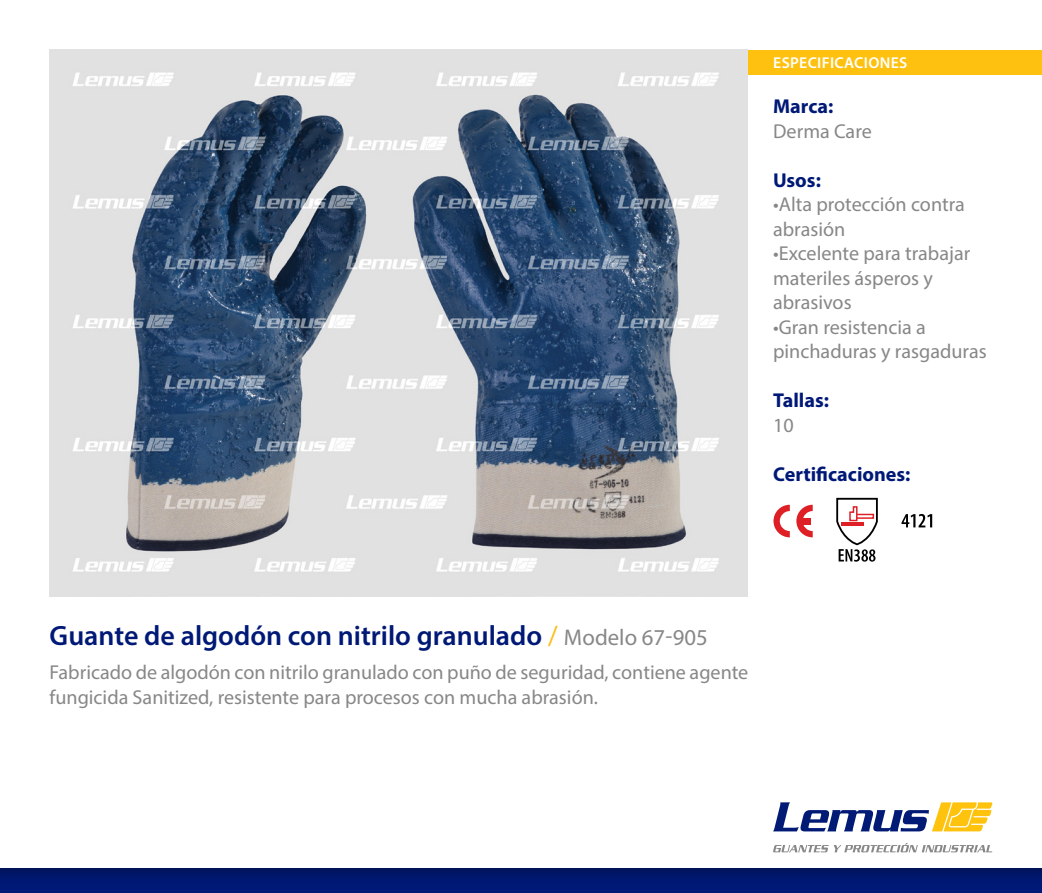
<style>
.page{position:relative;width:1042px;height:893px;background:#fff}
.page>*{position:absolute;margin:0;border:0;box-sizing:border-box;transform-origin:0 0}
.t1{font:600 28px "Myriad Pro";color:#001976}
.t2{font:20.12px/24.5px "Myriad Pro";color:#878787}
.t3{font:700 20.12px "Myriad Pro";color:#001976}
.t4{font:600 15.75px "Myriad Pro";letter-spacing:.02em;color:#fff}
.s1{font-weight:400;color:#fabe19}
.s2{font-weight:400;font-size:22.75px;color:#878787}
</style>
<div class="page">
<img style="left:50px;top:50px;width:697px;height:546px">
<img style="left:0;top:868px;width:1042px;height:25px">
<div style="left:748px;top:50px;width:294px;height:24px;background:#ffc10f"></div>
<svg style="left:773px;top:802px;width:219px;height:29px"></svg>
<svg style="left:773px;top:843px;width:219px;height:9px"></svg>
<svg style="left:773px;top:505px;width:17px;height:32px"></svg>
<svg style="left:796px;top:505px;width:17px;height:32px"></svg>
<div style="left:800px;top:518px;width:11px;height:6px;background:#de1f26"></div>
<svg style="left:836px;top:497px;width:42px;height:65px"></svg>
<svg style="left:901px;top:514px;width:31px;height:13px"></svg>
<p class="t4" style="left:773px;top:53px;width:136px">ESPECIFICACIONES</p>
<p class="t3" style="left:773px;top:93px;width:62px">Marca:</p>
<p class="t2" style="left:773px;top:118px;width:100px">Derma Care</p>
<p class="t3" style="left:773px;top:167px;width:49px">Usos:</p>
<p class="t2" style="left:773px;top:192px;width:193px">•Alta protección contra abrasión</p>
<p class="t2" style="left:773px;top:241px;width:199px">•Excelente para trabajar materiles ásperos y abrasivos</p>
<p class="t2" style="left:773px;top:314px;width:215px">•Gran resistencia a pinchaduras y rasgaduras</p>
<p class="t3" style="left:773px;top:387px;width:57px">Tallas:</p>
<p class="t2" style="left:773px;top:412px;width:22px">10</p>
<p class="t3" style="left:773px;top:461px;width:139px">Certificaciones:</p>
<h1 class="t1" style="left:50px;top:617px;width:660px">Guante de algodón con nitrilo granulado <span class="s1">/</span> <span class="s2">Modelo 67-905</span></h1>
<p class="t2" style="left:50px;top:660px;width:700px">Fabricado de algodón con nitrilo granulado con puño de seguridad, contiene agente fungicida Sanitized, resistente para procesos con mucha abrasión.</p>
</div>
